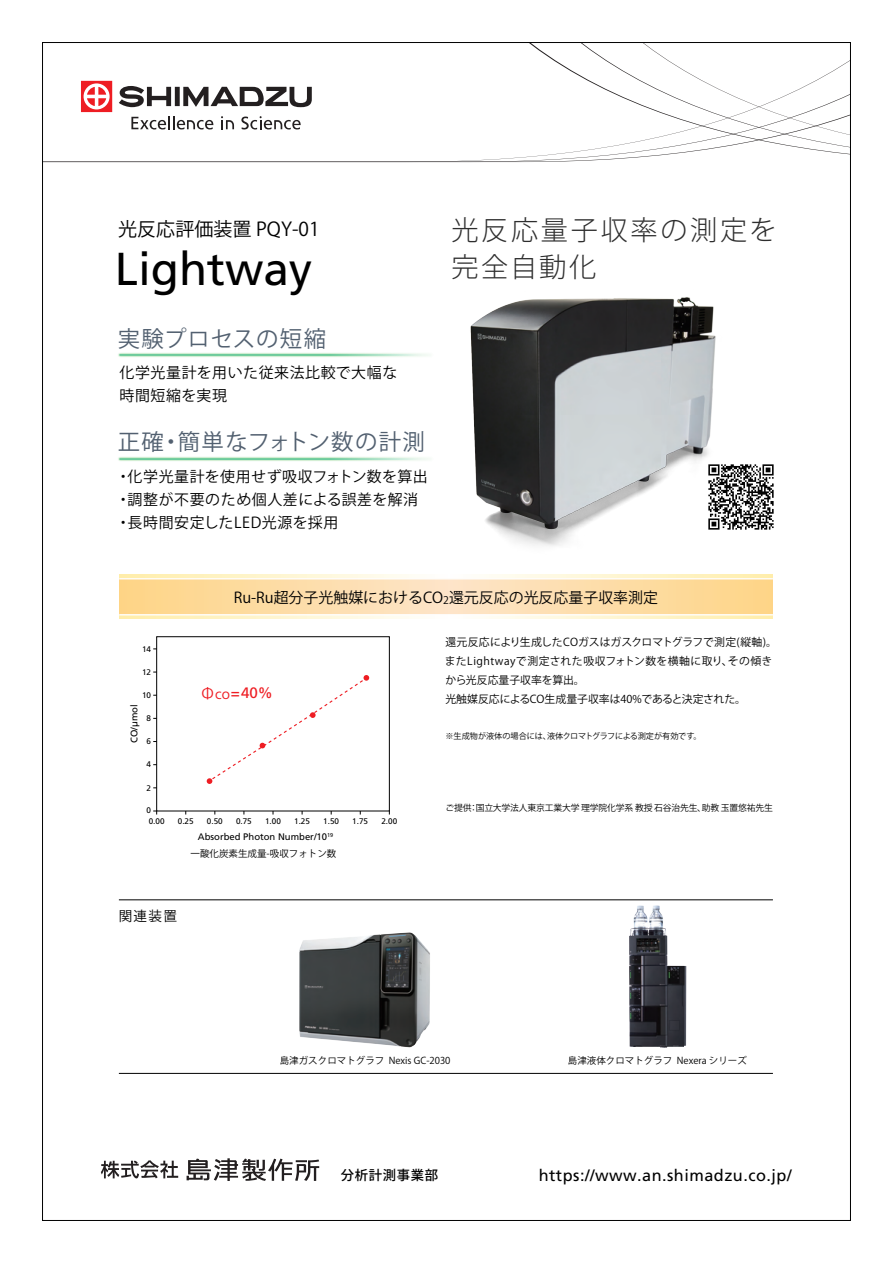
<style>
.page{position:relative;width:893px;height:1263px;background:#fff}
.page>*{position:absolute;margin:0;border:0;box-sizing:border-box;transform-origin:0 0}
.t1{font:46.2px "Frutiger LT Std";color:#000}
.t2{font:300 27.15px/36.6px "Koz Go Pro";letter-spacing:.1em;color:#2e2e2e}
.t3{font:22.35px "Koz Go Pr 6 N";letter-spacing:.06em;color:#526070}
.t4{font:22.35px "Koz Go Pr 6 N";letter-spacing:.04em;color:#526070}
.t5{font:19.05px "Koz Go Pro";letter-spacing:.005em;color:#000}
.t6{font:16.35px "Frutiger LT Std";letter-spacing:.03em;color:#000}
.t7{font:15.15px "Frutiger LT Std";color:#ee1d23}
.t8{font:15px/23.1px "Koz Go Pro";letter-spacing:.04em;color:#000}
.t9{font:15px "Koz Go Pr 6 N";color:#000}
.t10{font:13.5px "Koz Go Pro";color:#000}
.t11{font:500 13.35px "Koz Go Pro";letter-spacing:.05em;color:#000}
.t12{font:10.8px/19px "Koz Go Pr 6 N";color:#000}
.t13{font:9.45px "Koz Go Pro";color:#000}
.t14{font:9.45px "Frutiger LT Std";color:#000}
.t15{font:9.45px "Koz Go Pr 6 N";color:#000}
.t16{font:8.85px "Koz Go Pr 6 N";letter-spacing:-.02em;color:#000}
.t17{font:8.1px/10.5px "Frutiger LT Std";color:#000}
.t18{font:8.1px "Koz Go Pr 6 N";color:#000}
.s1{font-size:10.5px}
.s2{font-family:"Koz Go Pr 6 N"}
</style>
<div class="page">
<hr style="left:119px;top:899px;width:654px;height:1px;background:#000">
<img style="left:118px;top:353px;width:158px;height:4px">
<hr style="left:120px;top:354px;width:312px;height:2px;background:#fff">
<img style="left:118px;top:457px;width:158px;height:4px">
<hr style="left:120px;top:458px;width:312px;height:2px;background:#fff">
<svg style="left:119px;top:575px;width:654px;height:44px"></svg>
<svg style="left:119px;top:579px;width:654px;height:35px;fill:#fdd998"></svg>
<hr style="left:119px;top:578px;width:654px;height:1px;background:#fff">
<hr style="left:119px;top:614px;width:654px;height:1px;background:#fff">
<svg style="left:207px;top:675px;width:162px;height:109px"></svg>
<div style="left:156px;top:636px;width:233px;height:175px;border:1px solid #000"></div>
<img style="left:276px;top:297px;width:498px;height:314px">
<img style="left:299px;top:932px;width:131px;height:116px">
<img style="left:629px;top:905px;width:57px;height:143px">
<hr style="left:119px;top:1073px;width:654px;height:1px;background:#000">
<svg style="left:44px;top:80px;width:373px;height:82px"></svg>
<svg style="left:531px;top:44px;width:318px;height:118px"></svg>
<svg style="left:81px;top:81px;width:31px;height:31px"></svg>
<svg style="left:119px;top:86px;width:52px;height:21px"></svg>
<div style="left:175px;top:87px;width:5px;height:19px;background:#231f20"></div>
<svg style="left:183px;top:87px;width:129px;height:20px"></svg>
<svg style="left:131px;top:116px;width:82px;height:13px"></svg>
<svg style="left:221px;top:116px;width:13px;height:13px"></svg>
<svg style="left:241px;top:116px;width:60px;height:13px"></svg>
<svg style="left:101px;top:1160px;width:77px;height:18px"></svg>
<svg style="left:187px;top:1158px;width:132px;height:23px"></svg>
<h3 class="t5" style="left:118px;top:216px;width:203px">光反応評価装置 PQY-01</h3>
<h1 class="t1" style="left:115px;top:242px;width:199px">Lightway</h1>
<h3 class="t4" style="left:118px;top:327px;width:210px">実験プロセスの短縮</h3>
<h3 class="t8" style="left:120px;top:361px;width:279px">化学光量計を用いた従来法比較で大幅な時間短縮を実現</h3>
<h3 class="t3" style="left:118px;top:429px;width:309px">正確・簡単なフォトン数の計測</h3>
<h3 class="t8" style="left:116px;top:465px;width:314px">・化学光量計を使用せず吸収フォトン数を算出・調整が不要のため個人差による誤差を解消・長時間安定したLED光源を採用</h3>
<h2 class="t2" style="left:451px;top:212px;width:327px">光反応量子収率の測定を完全自動化</h2>
<p class="t17" style="left:142px;top:644px;width:11px">14</p>
<p class="t17" style="left:142px;top:667px;width:11px">12</p>
<p class="t17" style="left:142px;top:690px;width:11px">10</p>
<p class="t17" style="left:147px;top:713px;width:6px">8</p>
<p class="t17" style="left:147px;top:736px;width:6px">6</p>
<p class="t17" style="left:147px;top:759px;width:6px">4</p>
<p class="t17" style="left:147px;top:782px;width:6px">2</p>
<p class="t14" style="left:129px;top:743px;width:40px;rotate:-90deg">CO/µmol</p>
<h3 class="t9" style="left:234px;top:589px;width:426px">Ru-Ru超分子光触媒におけるCO<span class="s1">2</span>還元反応の光反応量子収率測定</h3>
<h3 class="t7" style="left:200px;top:684px;width:74px"><span class="s2">Ф</span><span class="s1">CO</span>=40%</h3>
<p class="t12" style="left:445px;top:633px;width:333px">還元反応により生成したCOガスはガスクロマトグラフで測定(縦軸)。またLightwayで測定された吸収フォトン数を横軸に取り、その傾きから光反応量子収率を算出。<br>光触媒反応によるCO生成量子収率は40%であると決定された。</p>
<p class="t18" style="left:445px;top:731px;width:258px">※生成物が液体の場合には、液体クロマトグラフによる測定が有効です。</p>
<p class="t17" style="left:147px;top:805px;width:20px">0<br>0.00</p>
<p class="t17" style="left:178px;top:816px;width:17px">0.25</p>
<p class="t17" style="left:207px;top:816px;width:17px">0.50</p>
<p class="t17" style="left:236px;top:816px;width:17px">0.75</p>
<p class="t17" style="left:265px;top:816px;width:17px">1.00</p>
<p class="t17" style="left:294px;top:816px;width:17px">1.25</p>
<p class="t17" style="left:323px;top:816px;width:17px">1.50</p>
<p class="t17" style="left:352px;top:816px;width:17px">1.75</p>
<p class="t17" style="left:381px;top:816px;width:17px">2.00</p>
<p class="t14" style="left:198px;top:831px;width:137px">Absorbed Photon Number/10<sup>19</sup></p>
<p class="t15" style="left:191px;top:848px;width:147px">一酸化炭素生成量-吸収フォトン数</p>
<p class="t10" style="left:119px;top:907px;width:60px">関連装置</p>
<p class="t16" style="left:445px;top:803px;width:329px">ご提供：国立大学法人東京工業大学 理学院化学系 教授 石谷治先生、助教 玉置悠祐先生</p>
<p class="t13" style="left:280px;top:1055px;width:172px">島津ガスクロマトグラフ Nexis GC-2030</p>
<p class="t13" style="left:568px;top:1055px;width:180px">島津液体クロマトグラフ Nexera シリーズ</p>
<p class="t11" style="left:341px;top:1166px;width:99px">分析計測事業部</p>
<h3 class="t6" style="left:539px;top:1165px;width:254px">https://www.an.shimadzu.co.jp/</h3>
</div>
